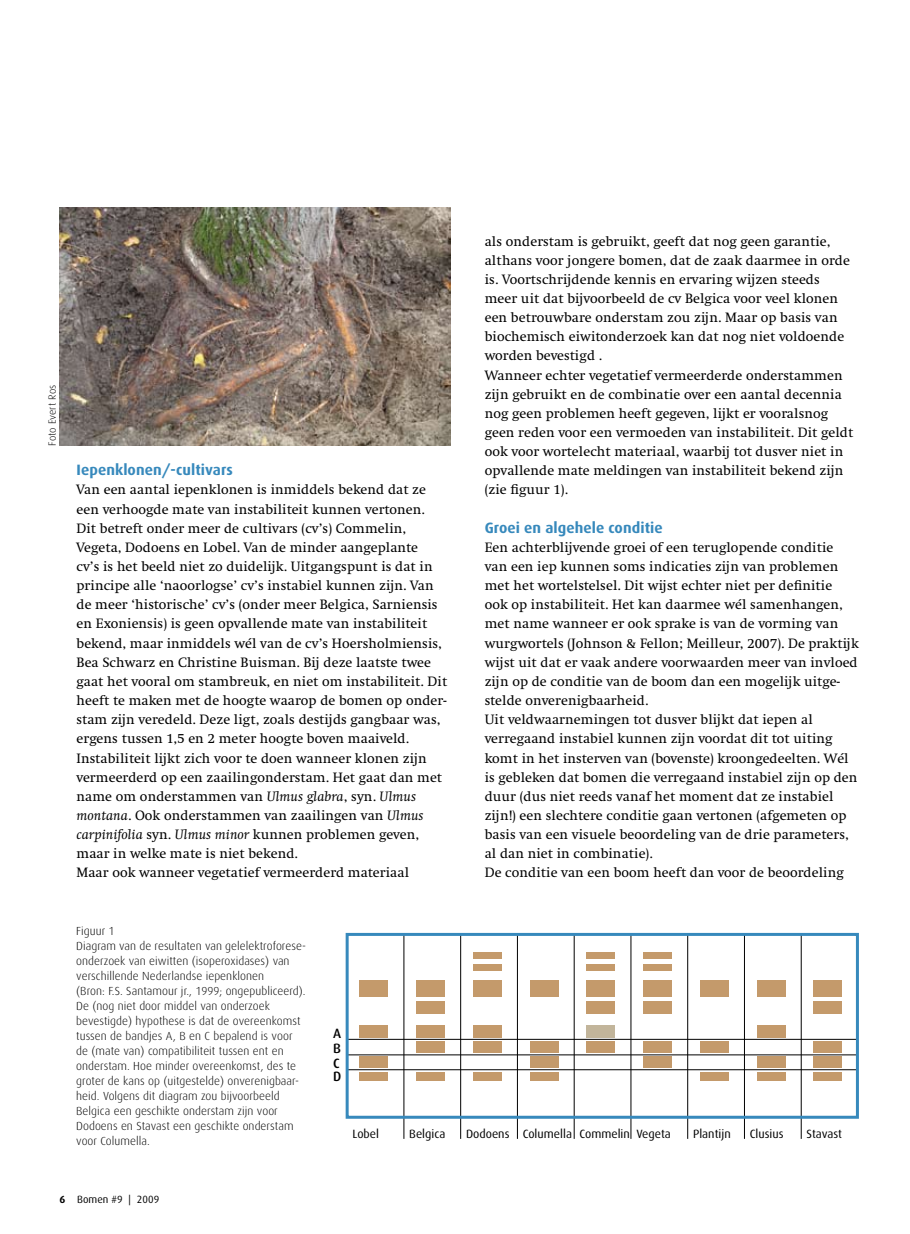
<style>
.page{position:relative;width:910px;height:1234px;background:#fff}
.page>*{position:absolute;margin:0;border:0;box-sizing:border-box;transform-origin:0 0}
.t1{font:700 15px "Dax";letter-spacing:.005em;color:#3789bc}
.t2{font:14.1px/19.2px "Swift EF";letter-spacing:.005em;color:#000}
.t3{font:500 13.5px/15.1px "Dax";color:#000}
.t4{font:12px "Dax";color:#000}
.t5{font:300 11.7px/15px "Dax";letter-spacing:.005em;color:#000}
.t6{font:10.5px "Dax";letter-spacing:.005em;color:#000}
.t7{font:300 10.5px "Dax";letter-spacing:.005em;color:#000}
.s1{font-style:italic}
.s2{font-weight:700}
</style>
<div class="page">
<div style="left:360px;top:980px;width:28px;height:16px;background:#c49a6b"></div>
<div style="left:416px;top:980px;width:29px;height:16px;background:#c49a6b"></div>
<div style="left:473px;top:980px;width:28px;height:16px;background:#c49a6b"></div>
<div style="left:530px;top:980px;width:28px;height:16px;background:#c49a6b"></div>
<div style="left:587px;top:980px;width:28px;height:16px;background:#c49a6b"></div>
<div style="left:643px;top:980px;width:29px;height:16px;background:#c49a6b"></div>
<div style="left:473px;top:963px;width:28px;height:7px;background:#c49a6b"></div>
<div style="left:587px;top:963px;width:28px;height:7px;background:#c49a6b"></div>
<div style="left:643px;top:963px;width:29px;height:7px;background:#c49a6b"></div>
<div style="left:473px;top:951px;width:28px;height:7px;background:#c49a6b"></div>
<div style="left:587px;top:951px;width:28px;height:7px;background:#c49a6b"></div>
<div style="left:643px;top:951px;width:29px;height:7px;background:#c49a6b"></div>
<div style="left:700px;top:980px;width:28px;height:16px;background:#c49a6b"></div>
<div style="left:757px;top:980px;width:28px;height:16px;background:#c49a6b"></div>
<div style="left:814px;top:980px;width:28px;height:16px;background:#c49a6b"></div>
<div style="left:360px;top:1071px;width:28px;height:9px;background:#c49a6b"></div>
<div style="left:416px;top:1071px;width:29px;height:9px;background:#c49a6b"></div>
<div style="left:473px;top:1071px;width:28px;height:9px;background:#c49a6b"></div>
<div style="left:530px;top:1071px;width:28px;height:9px;background:#c49a6b"></div>
<div style="left:700px;top:1071px;width:28px;height:9px;background:#c49a6b"></div>
<div style="left:757px;top:1071px;width:28px;height:9px;background:#c49a6b"></div>
<div style="left:814px;top:1071px;width:28px;height:9px;background:#c49a6b"></div>
<div style="left:360px;top:1056px;width:28px;height:11px;background:#c49a6b"></div>
<div style="left:530px;top:1056px;width:28px;height:11px;background:#c49a6b"></div>
<div style="left:643px;top:1056px;width:29px;height:11px;background:#c49a6b"></div>
<div style="left:757px;top:1056px;width:28px;height:11px;background:#c49a6b"></div>
<div style="left:814px;top:1056px;width:28px;height:11px;background:#c49a6b"></div>
<div style="left:416px;top:1041px;width:29px;height:11px;background:#c49a6b"></div>
<div style="left:473px;top:1041px;width:28px;height:11px;background:#c49a6b"></div>
<div style="left:530px;top:1041px;width:28px;height:11px;background:#c49a6b"></div>
<div style="left:587px;top:1041px;width:28px;height:11px;background:#c49a6b"></div>
<div style="left:643px;top:1041px;width:29px;height:11px;background:#c49a6b"></div>
<div style="left:700px;top:1041px;width:28px;height:11px;background:#c49a6b"></div>
<div style="left:814px;top:1041px;width:28px;height:11px;background:#c49a6b"></div>
<div style="left:360px;top:1024px;width:28px;height:13px;background:#c49a6b"></div>
<div style="left:416px;top:1024px;width:29px;height:13px;background:#c49a6b"></div>
<div style="left:473px;top:1024px;width:28px;height:13px;background:#c49a6b"></div>
<div style="left:587px;top:1024px;width:28px;height:13px;background:#c2b59b"></div>
<div style="left:757px;top:1024px;width:28px;height:13px;background:#c49a6b"></div>
<div style="left:416px;top:1001px;width:29px;height:12px;background:#c49a6b"></div>
<div style="left:587px;top:1001px;width:28px;height:12px;background:#c49a6b"></div>
<div style="left:643px;top:1001px;width:29px;height:12px;background:#c49a6b"></div>
<div style="left:814px;top:1001px;width:28px;height:12px;background:#c49a6b"></div>
<hr style="left:347px;top:1038px;width:510px;height:1px;background:#000">
<hr style="left:404px;top:934px;width:1px;height:204px;background:#000">
<hr style="left:460px;top:934px;width:1px;height:204px;background:#000">
<hr style="left:517px;top:934px;width:1px;height:204px;background:#000">
<hr style="left:574px;top:934px;width:1px;height:204px;background:#000">
<hr style="left:631px;top:934px;width:1px;height:204px;background:#000">
<hr style="left:687px;top:934px;width:1px;height:204px;background:#000">
<hr style="left:744px;top:934px;width:1px;height:204px;background:#000">
<hr style="left:801px;top:934px;width:1px;height:204px;background:#000">
<hr style="left:347px;top:1054px;width:510px;height:1px;background:#000">
<hr style="left:347px;top:1069px;width:510px;height:1px;background:#000">
<div style="left:346px;top:932px;width:513px;height:186px;border:3px solid #3789bc"></div>
<img style="left:60px;top:207px;width:390px;height:239px">
<p class="t7" style="left:46px;top:445px;width:62px;rotate:-90deg">Foto Evert Ros</p>
<p class="t1" style="left:77px;top:461px;width:158px">Iepenklonen/-cultivars</p>
<p class="t2" style="left:77px;top:480px;width:372px">Van een aantal iepenklonen is inmiddels bekend dat ze een verhoogde mate van instabiliteit kunnen vertonen.<br>Dit betreft onder meer de cultivars (cv’s) Commelin, Vegeta, Dodoens en Lobel. Van de minder aangeplante<br>cv’s is het beeld niet zo duidelijk. Uitgangspunt is dat in principe alle ‘naoorlogse’ cv’s instabiel kunnen zijn. Van de meer ‘historische’ cv’s (onder meer Belgica, Sarniensis en Exoniensis) is geen opvallende mate van instabiliteit bekend, maar inmiddels wél van de cv’s Hoersholmiensis, Bea Schwarz en Christine Buisman. Bij deze laatste twee gaat het vooral om stambreuk, en niet om instabiliteit. Dit heeft te maken met de hoogte waarop de bomen op onder&shy;stam zijn veredeld. Deze ligt, zoals destijds gangbaar was, ergens tussen 1,5 en 2 meter hoogte boven maaiveld.<br>Instabiliteit lijkt zich voor te doen wanneer klonen zijn vermeerderd op een zaailingonderstam. Het gaat dan met name om onderstammen van <span class="s1">Ulmus glabra</span>, syn. <span class="s1">Ulmus montana</span>. Ook onderstammen van zaailingen van <span class="s1">Ulmus carpinifolia</span> syn. <span class="s1">Ulmus minor</span> kunnen problemen geven, maar in welke mate is niet bekend.<br>Maar ook wanneer vegetatief vermeerderd materiaal</p>
<p class="t2" style="left:485px;top:231px;width:370px">als onderstam is gebruikt, geeft dat nog geen garantie, althans voor jongere bomen, dat de zaak daarmee in orde is. Voortschrijdende kennis en ervaring wijzen steeds meer uit dat bijvoorbeeld de cv Belgica voor veel klonen een betrouwbare onderstam zou zijn. Maar op basis van biochemisch eiwitonderzoek kan dat nog niet voldoende worden bevestigd .<br>Wanneer echter vegetatief vermeerderde onderstammen zijn gebruikt en de combinatie over een aantal decennia nog geen problemen heeft gegeven, lijkt er vooralsnog geen reden voor een vermoeden van instabiliteit. Dit geldt ook voor wortelecht materiaal, waarbij tot dusver niet in opvallende mate meldingen van instabiliteit bekend zijn (zie figuur 1).</p>
<p class="t1" style="left:485px;top:519px;width:179px">Groei en algehele conditie</p>
<p class="t2" style="left:485px;top:538px;width:376px">Een achterblijvende groei of een teruglopende conditie van een iep kunnen soms indicaties zijn van problemen met het wortelstelsel. Dit wijst echter niet per definitie<br>ook op instabiliteit. Het kan daarmee wél samenhangen, met name wanneer er ook sprake is van de vorming van wurgwortels (Johnson &amp; Fellon; Meilleur, 2007). De praktijk wijst uit dat er vaak andere voorwaarden meer van invloed zijn op de conditie van de boom dan een mogelijk uitge&shy;stelde onverenigbaarheid.<br>Uit veldwaarnemingen tot dusver blijkt dat iepen al verregaand instabiel kunnen zijn voordat dit tot uiting komt in het insterven van (bovenste) kroongedeelten. Wél is gebleken dat bomen die verregaand instabiel zijn op den duur (dus niet reeds vanaf het moment dat ze instabiel zijn!) een slechtere conditie gaan vertonen (afgemeten op basis van een visuele beoordeling van de drie parameters, al dan niet in combinatie).<br>De conditie van een boom heeft dan voor de beoordeling</p>
<p class="t5" style="left:76px;top:923px;width:231px">Figuur 1<br>Diagram van de resultaten van gelelektroforese&shy;onderzoek van eiwitten (isoperoxidases) van verschillende Nederlandse iepenklonen<br>(Bron: F.S. Santamour jr., 1999; ongepubliceerd).<br>De (nog niet door middel van onderzoek bevestigde) hypothese is dat de overeenkomst tussen de bandjes A, B en C bepalend is voor de (mate van) compatibiliteit tussen ent en onderstam. Hoe minder overeenkomst, des te groter de kans op (uitgestelde) onverenigbaar&shy;heid. Volgens dit diagram zou bijvoorbeeld Belgica een geschikte onderstam zijn voor Dodoens en Stavast een geschikte onderstam voor Columella.</p>
<p class="t3" style="left:333px;top:1025px;width:10px">A</p>
<p class="t3" style="left:333px;top:1040px;width:9px">B<br>C</p>
<p class="t3" style="left:333px;top:1068px;width:10px">D</p>
<p class="t4" style="left:353px;top:1126px;width:28px">Lobel</p>
<p class="t4" style="left:409px;top:1126px;width:38px">Belgica</p>
<p class="t4" style="left:466px;top:1126px;width:206px">Dodoens Columella Commelin Vegeta</p>
<p class="t4" style="left:693px;top:1126px;width:39px">Plantijn</p>
<p class="t4" style="left:750px;top:1126px;width:35px">Clusius</p>
<p class="t4" style="left:807px;top:1126px;width:37px">Stavast</p>
<p class="t6" style="left:60px;top:1193px;width:101px"><span class="s2">6</span> Bomen #9 | 2009</p>
</div>
